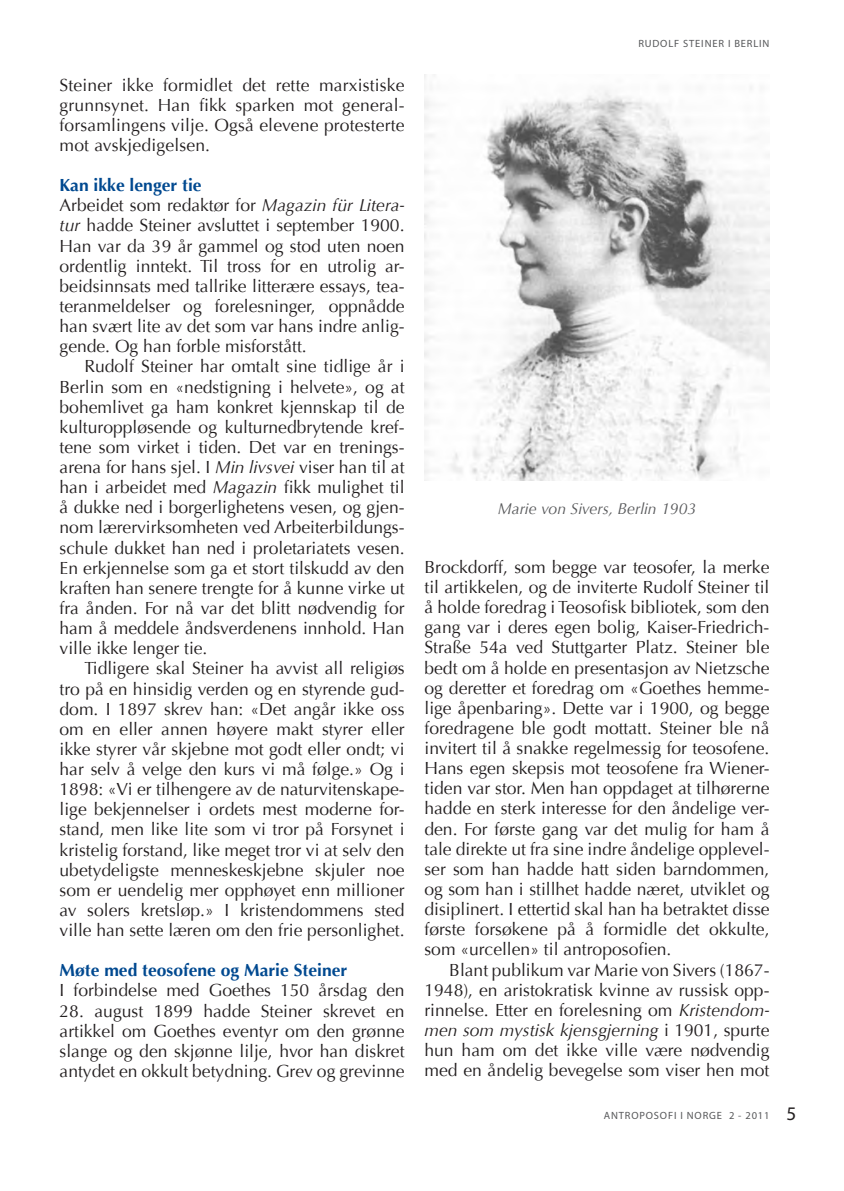
<style>
.page{position:relative;width:844px;height:1191px;background:#fff}
.page>*{position:absolute;margin:0;border:0;box-sizing:border-box;transform-origin:0 0}
.t1{font:17.5px/20.1px "Optima";color:#231f20;text-align:justify}
.t2{font:700 17.5px "Optima";color:#014990}
.t3{font:italic 15.75px "Optima";color:#57585a}
.t4{font:10.5px "Myriad Pro";letter-spacing:.08em;color:#57585a}
.s1{font-weight:700;color:#014990}
.s2{font-style:italic}
.s3{font-size:19.25px;color:#231f20}
</style>
<div class="page">
<img style="left:424px;top:74px;width:345px;height:406px">
<p class="t1" style="left:60px;top:75px;width:346px">Steiner ikke formidlet det rette marxistiske grunnsynet. Han fikk sparken mot general&shy;forsamlingens vilje. Også elevene protesterte mot avskjedigelsen.</p>
<p class="t1" style="left:60px;top:175px;width:346px;text-align:left"><span class="s1">Kan ikke lenger tie<br></span>Arbeidet som redaktør for <span class="s2">Magazin für Litera&shy;tur</span> hadde Steiner avsluttet i september 1900.<br>Han var da 39 år gammel og stod uten noen ordentlig inntekt. Til tross for en utrolig ar&shy;beidsinnsats med tallrike litterære essays, tea&shy;teranmeldelser og forelesninger, oppnådde han svært lite av det som var hans indre anlig&shy;gende. Og han forble misforstått.</p>
<p class="t1" style="left:60px;top:356px;width:346px;text-indent:25px">Rudolf Steiner har omtalt sine tidlige år i Berlin som en «nedstigning i helvete», og at bohemlivet ga ham konkret kjennskap til de kulturoppløsende og kulturnedbrytende kref&shy;tene som virket i tiden. Det var en trenings&shy;arena for hans sjel. I <span class="s2">Min livsvei</span> viser han til at han i arbeidet med <span class="s2">Magazin</span> fikk mulighet til å dukke ned i borgerlighetens vesen, og gjen&shy;nom lærervirksomheten ved Arbeiterbildungs&shy;schule dukket han ned i proletariatets vesen.<br>En erkjennelse som ga et stort tilskudd av den kraften han senere trengte for å kunne virke ut fra ånden. For nå var det blitt nødvendig for ham å meddele åndsverdenens innhold. Han ville ikke lenger tie.</p>
<p class="t1" style="left:60px;top:658px;width:346px;text-indent:25px">Tidligere skal Steiner ha avvist all religiøs tro på en hinsidig verden og en styrende gud&shy;dom. I 1897 skrev han: «Det angår ikke oss om en eller annen høyere makt styrer eller ikke styrer vår skjebne mot godt eller ondt; vi har selv å velge den kurs vi må følge.» Og i 1898: «Vi er tilhengere av de naturvitenskape&shy;lige bekjennelser i ordets mest moderne for&shy;stand, men like lite som vi tror på Forsynet i kristelig forstand, like meget tror vi at selv den ubetydeligste menneskeskjebne skjuler noe som er uendelig mer opphøyet enn millioner av solers kretsløp.» I kristendommens sted ville han sette læren om den frie personlighet.</p>
<p class="t2" style="left:60px;top:960px;width:289px">Møte med teosofene og Marie Steiner</p>
<p class="t1" style="left:60px;top:980px;width:346px">I forbindelse med Goethes 150 årsdag den</p>
<p class="t1" style="left:60px;top:1000px;width:346px">28. august 1899 hadde Steiner skrevet en artikkel om Goethes eventyr om den grønne slange og den skjønne lilje, hvor han diskret antydet en okkult betydning. Grev og grevinne</p>
<p class="t4" style="left:638px;top:37px;width:133px">RUDOLF STEINER I BERLIN</p>
<p class="t3" style="left:497px;top:499px;width:200px">Marie von Sivers, Berlin 1903</p>
<p class="t1" style="left:424px;top:557px;width:346px">Brockdorff, som begge var teosofer, la merke til artikkelen, og de inviterte Rudolf Steiner til å holde foredrag i Teosofisk bibliotek, som den gang var i deres egen bolig, Kaiser-Friedrich-Straße 54a ved Stuttgarter Platz. Steiner ble bedt om å holde en presentasjon av Nietzsche og deretter et foredrag om «Goethes hemme&shy;lige åpenbaring». Dette var i 1900, og begge foredragene ble godt mottatt. Steiner ble nå invitert til å snakke regelmessig for teosofene.<br>Hans egen skepsis mot teosofene fra Wiener&shy;tiden var stor. Men han oppdaget at tilhørerne hadde en sterk interesse for den åndelige ver&shy;den. For første gang var det mulig for ham å tale direkte ut fra sine indre åndelige opplevel&shy;ser som han hadde hatt siden barndommen, og som han i stillhet hadde næret, utviklet og disiplinert. I ettertid skal han ha betraktet disse første forsøkene på å formidle det okkulte, som «urcellen» til antroposofien.</p>
<p class="t1" style="left:424px;top:959px;width:346px;text-indent:25px">Blant publikum var Marie von Sivers (1867- 1948), en aristokratisk kvinne av russisk opp&shy;rinnelse. Etter en forelesning om <span class="s2">Kristendom&shy;men som mystisk kjensgjerning</span> i 1901, spurte hun ham om det ikke ville være nødvendig med en åndelig bevegelse som viser hen mot</p>
<p class="t4" style="left:603px;top:1109px;width:194px">ANTROPOSOFI I NORGE 2 - 2011 <span class="s3">5</span></p>
</div>
